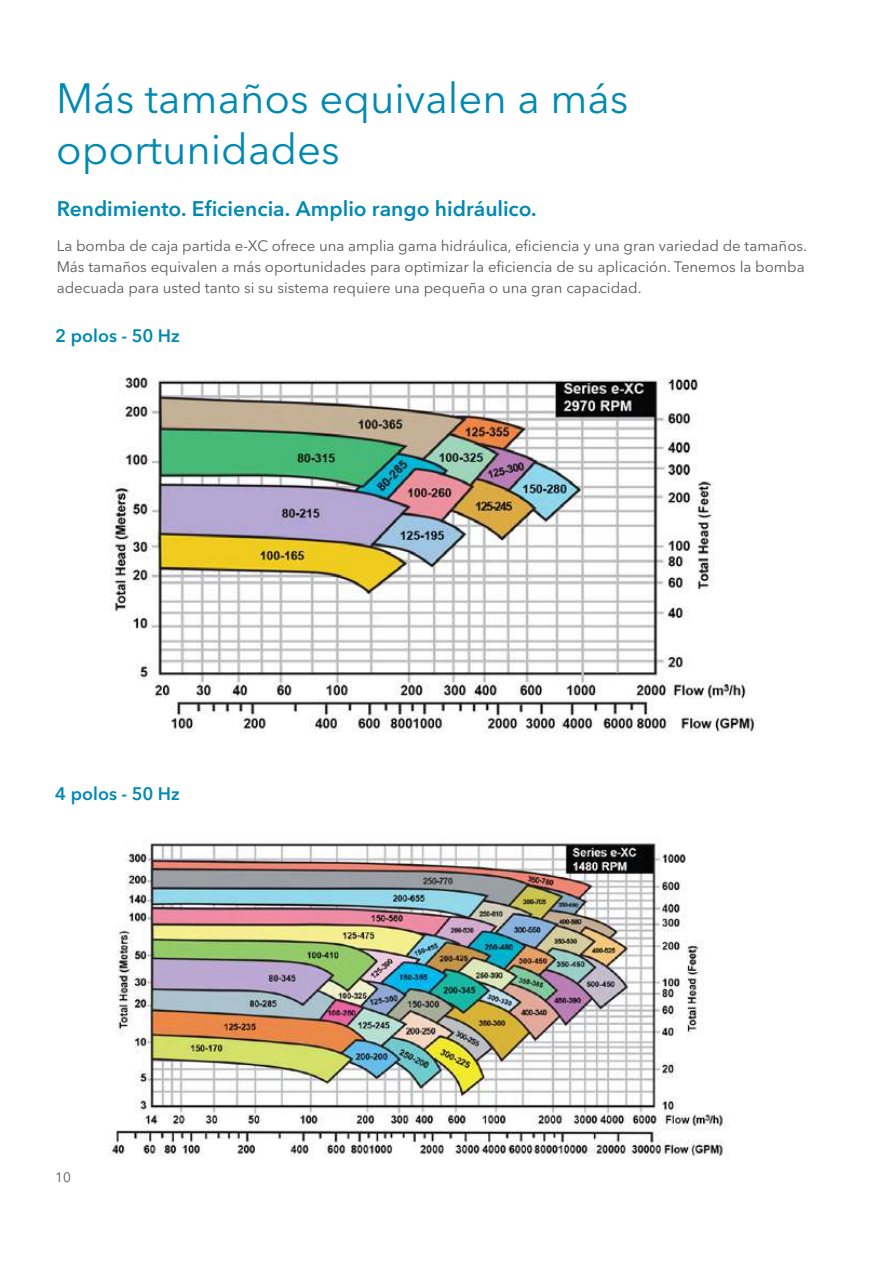
<style>
.page{position:relative;width:893px;height:1263px;background:#fff}
.page>*{position:absolute;margin:0;border:0;box-sizing:border-box;transform-origin:0 0}
.t1{font:42px/51px "Avenir Next LT Pro";color:#008ab1}
.t2{font:600 21px "Avenir Next LT Pro";color:#008ab1}
.t3{font:600 18px "Avenir Next LT Pro";color:#008ab1}
.t4{font:15px/21px "Avenir Next LT Pro";color:#58595b}
.t5{font:13.5px "Avenir Next LT Pro";color:#58595b}
</style>
<div class="page">
<img style="left:109px;top:843px;width:620px;height:314px">
<img style="left:111px;top:377px;width:645px;height:356px">
<h1 class="t1" style="left:56px;top:73px;width:574px">Más tamaños equivalen a más oportunidades</h1>
<h2 class="t2" style="left:57px;top:196px;width:482px">Rendimiento. Eficiencia. Amplio rango hidráulico.</h2>
<p class="t4" style="left:57px;top:235px;width:752px">La bomba de caja partida e-XC ofrece una amplia gama hidráulica, eficiencia y una gran variedad de tamaños.<br>Más tamaños equivalen a más oportunidades para optimizar la eficiencia de su aplicación. Tenemos la bomba adecuada para usted tanto si su sistema requiere una pequeña o una gran capacidad.</p>
<p class="t3" style="left:55px;top:325px;width:126px">2 polos - 50 Hz</p>
<p class="t3" style="left:55px;top:783px;width:126px">4 polos - 50 Hz</p>
<p class="t5" style="left:55px;top:1169px;width:17px">10</p>
</div>
